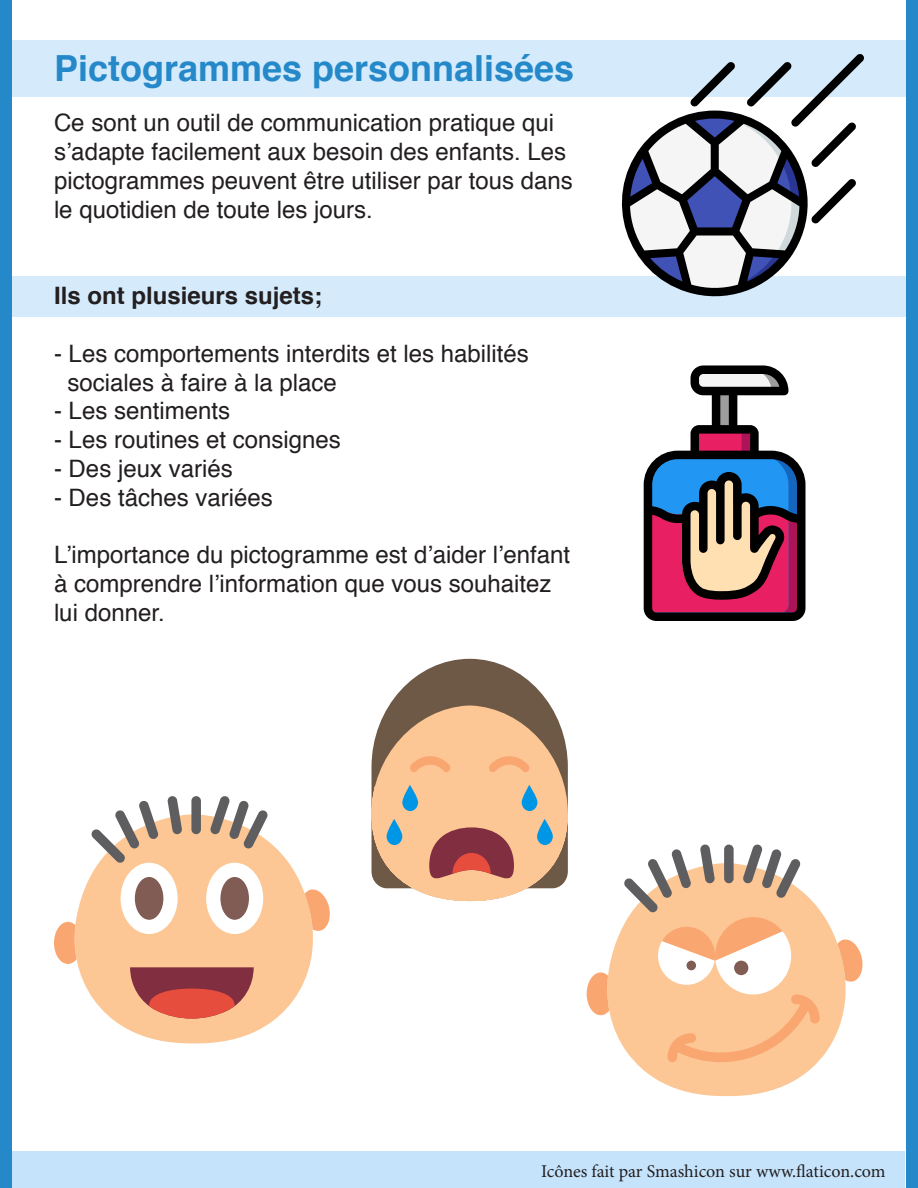
<style>
.page{position:relative;width:918px;height:1188px;background:#fff}
.page>*{position:absolute;margin:0;border:0;box-sizing:border-box;transform-origin:0 0}
.Bold{font:700 36px "Helvetica";color:#2589c9}
.Texte_Régulier{font:24px/28.8px "Helvetica";color:#231f20}
.Texte_Régulier-2{font:700 24px "Helvetica";color:#231f20}
.t1{font:18px "Minion Pro";letter-spacing:-.005em;color:#231f20}
</style>
<div class="page">
<div style="left:11px;top:40px;width:896px;height:56px;background:#d5ebfc"></div>
<div style="left:11px;top:276px;width:896px;height:41px;background:#d5ebfc"></div>
<div style="left:9px;top:1152px;width:896px;height:36px;background:#c5e4fc"></div>
<div style="left:0;top:0;width:12px;height:1188px;background:#2589c9"></div>
<div style="left:906px;top:0;width:12px;height:1188px;background:#2589c9"></div>
<svg style="left:75px;top:814px;width:238px;height:230px;fill:#fcc794"></svg>
<svg style="left:54px;top:922px;width:23px;height:42px"></svg>
<svg style="left:305px;top:888px;width:25px;height:43px"></svg>
<svg style="left:91px;top:800px;width:68px;height:63px"></svg>
<svg style="left:167px;top:796px;width:15px;height:38px"></svg>
<div style="left:191px;top:796px;width:10px;height:38px;background:#5e5e61;border-radius:5px"></div>
<svg style="left:210px;top:796px;width:58px;height:52px"></svg>
<div style="left:121px;top:863px;width:57px;height:71px;background:#fff;border-radius:50%"></div>
<div style="left:135px;top:877px;width:28px;height:43px;background:#805c54;border-radius:50%"></div>
<div style="left:206px;top:863px;width:57px;height:71px;background:#fff;border-radius:50%"></div>
<div style="left:220px;top:877px;width:29px;height:43px;background:#805c54;border-radius:50%"></div>
<svg style="left:130px;top:967px;width:124px;height:52px;background:#b85750"></svg>
<svg style="left:602px;top:54px;width:262px;height:243px"></svg>
<svg style="left:644px;top:365px;width:162px;height:256px"></svg>
<svg style="left:608px;top:910px;width:238px;height:186px;fill:#fcc794"></svg>
<svg style="left:587px;top:972px;width:22px;height:43px"></svg>
<svg style="left:837px;top:938px;width:26px;height:44px"></svg>
<svg style="left:624px;top:844px;width:196px;height:218px"></svg>
<div style="left:687px;top:961px;width:9px;height:9px;background:#805c54;border-radius:50%"></div>
<div style="left:734px;top:961px;width:14px;height:14px;background:#805c54;border-radius:50%"></div>
<svg style="left:389px;top:659px;width:162px;height:47px;fill:#6e5947"></svg>
<svg style="left:372px;top:706px;width:196px;height:195px;background:#d7ab89"></svg>
<p class="Bold" style="left:54px;top:39px;width:522px">Pictogrammes personnalisées</p>
<p class="Texte_Régulier" style="left:54px;top:109px;width:520px">Ce sont un outil de communication pratique qui s’adapte facilement aux besoin des enfants. Les pictogrammes peuvent être utiliser par tous dans le quotidien de toute les jours.</p>
<p class="Texte_Régulier-2" style="left:54px;top:276px;width:270px">Ils ont plusieurs sujets;</p>
<p class="Texte_Régulier" style="left:67px;top:340px;width:463px;text-indent:-13px">- Les comportements interdits et les habilités sociales à faire à la place</p>
<p class="Texte_Régulier" style="left:54px;top:397px;width:178px">- Les sentiments</p>
<p class="Texte_Régulier" style="left:54px;top:426px;width:288px">- Les routines et consignes</p>
<p class="Texte_Régulier" style="left:54px;top:455px;width:180px">- Des jeux variés</p>
<p class="Texte_Régulier" style="left:54px;top:484px;width:220px">- Des tâches variées</p>
<p class="Texte_Régulier" style="left:54px;top:541px;width:518px">L’importance du pictogramme est d’aider l’enfant à comprendre l’information que vous souhaitez lui donner.</p>
<p class="t1" style="left:541px;top:1159px;width:346px">Icônes fait par Smashicon sur www.flaticon.com</p>
</div>
